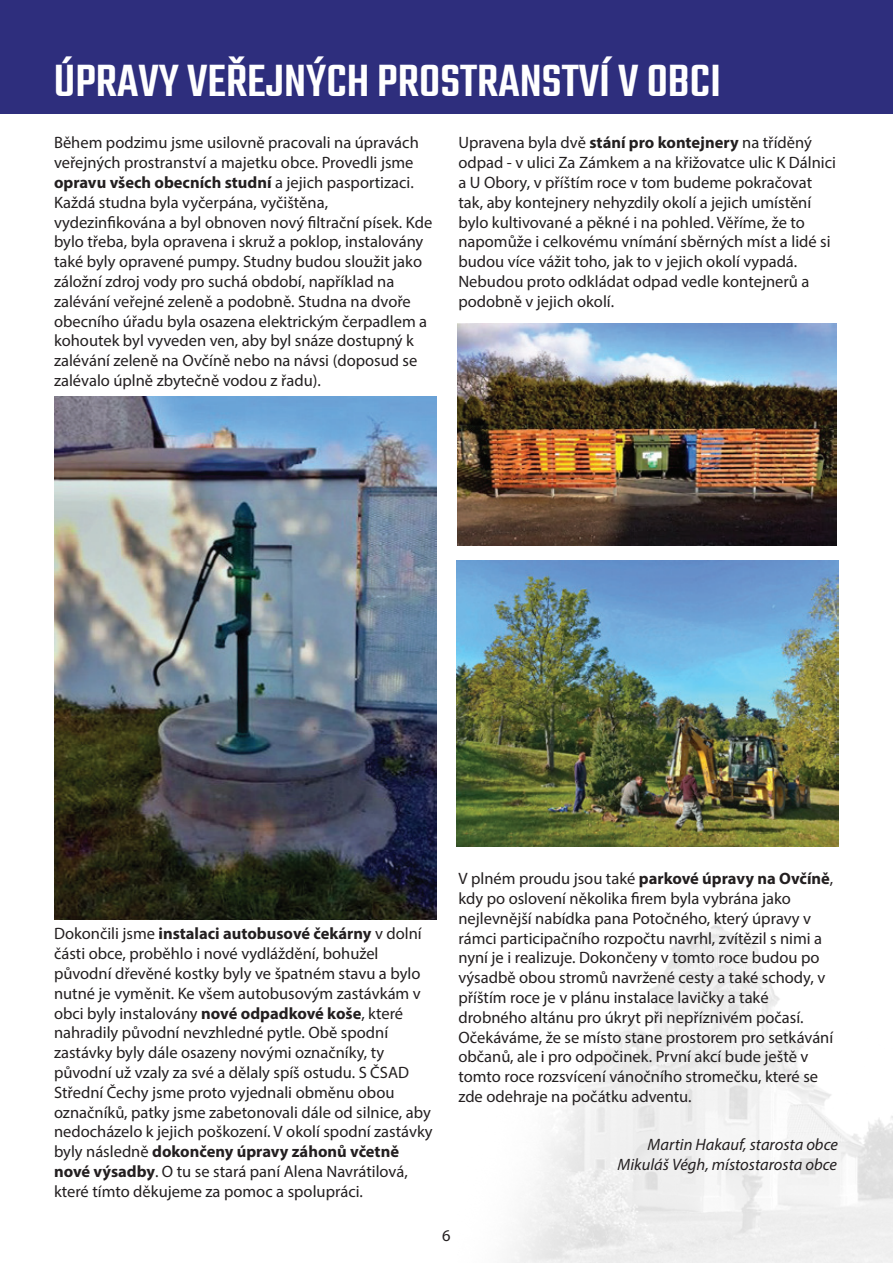
<style>
.page{position:relative;width:893px;height:1263px;background:#2e2e7d}
.page>*{position:absolute;margin:0;border:0;box-sizing:border-box;transform-origin:0 0}
.t1{font:500 49.5px "Teko";color:#fff}
.t2{font:16.5px/19.8px "Myriad Pro";color:#231f20}
.t3{font:italic 16.5px/19.8px "Myriad Pro";color:#231f20;text-align:right}
.s1{font-weight:700}
</style>
<div class="page">
<div style="left:0;top:115px;width:893px;height:1148px;background:#fff"></div>
<img style="left:509px;top:907px;width:384px;height:356px">
<img style="left:54px;top:397px;width:382px;height:522px">
<img style="left:457px;top:323px;width:379px;height:222px">
<img style="left:457px;top:560px;width:381px;height:286px">
<h1 class="t1" style="left:54px;top:52px;width:669px">ÚPRAVY VEŘEJNÝCH PROSTRANSTVÍ V OBCI</h1>
<p class="t2" style="left:54px;top:133px;width:380px">Během podzimu jsme usilovně pracovali na úpravách veřejných prostranství a majetku obce. Provedli jsme <span class="s1">opravu všech obecních studní</span> a jejich pasportizaci.<br>Každá studna byla vyčerpána, vyčištěna, vydezinfikována a byl obnoven nový filtrační písek. Kde bylo třeba, byla opravena i skruž a poklop, instalovány také byly opravené pumpy. Studny budou sloužit jako záložní zdroj vody pro suchá období, například na zalévání veřejné zeleně a podobně. Studna na dvoře obecního úřadu byla osazena elektrickým čerpadlem a kohoutek byl vyveden ven, aby byl snáze dostupný k zalévání zeleně na Ovčíně nebo na návsi (doposud se zalévalo úplně zbytečně vodou z řadu).</p>
<p class="t2" style="left:458px;top:133px;width:379px">Upravena byla dvě <span class="s1">stání pro kontejnery</span> na tříděný odpad - v ulici Za Zámkem a na křižovatce ulic K Dálnici a U Obory, v příštím roce v tom budeme pokračovat tak, aby kontejnery nehyzdily okolí a jejich umístění bylo kultivované a pěkné i na pohled. Věříme, že to napomůže i celkovému vnímání sběrných míst a lidé si budou více vážit toho, jak to v jejich okolí vypadá.<br>Nebudou proto odkládat odpad vedle kontejnerů a podobně v jejich okolí.</p>
<p class="t2" style="left:54px;top:924px;width:380px">Dokončili jsme <span class="s1">instalaci autobusové čekárny</span> v dolní části obce, proběhlo i nové vydláždění, bohužel původní dřevěné kostky byly ve špatném stavu a bylo nutné je vyměnit. Ke všem autobusovým zastávkám v obci byly instalovány <span class="s1">nové odpadkové koše</span>, které nahradily původní nevzhledné pytle. Obě spodní zastávky byly dále osazeny novými označníky, ty původní už vzaly za své a dělaly spíš ostudu. S ČSAD Střední Čechy jsme proto vyjednali obměnu obou označníků, patky jsme zabetonovali dále od silnice, aby nedocházelo k jejich poškození. V okolí spodní zastávky byly následně <span class="s1">dokončeny úpravy záhonů včetně nové výsadby</span>. O tu se stará paní Alena Navrátilová, které tímto děkujeme za pomoc a spolupráci.</p>
<p class="t2" style="left:458px;top:868px;width:376px">V plném proudu jsou také <span class="s1">parkové úpravy na Ovčíně</span>, kdy po oslovení několika firem byla vybrána jako nejlevnější nabídka pana Potočného, který úpravy v rámci participačního rozpočtu navrhl, zvítězil s nimi a nyní je i realizuje. Dokončeny v tomto roce budou po výsadbě obou stromů navržené cesty a také schody, v příštím roce je v plánu instalace lavičky a také drobného altánu pro úkryt při nepříznivém počasí.<br>Očekáváme, že se místo stane prostorem pro setkávání občanů, ale i pro odpočinek. První akcí bude ještě v tomto roce rozsvícení vánočního stromečku, které se zde odehraje na počátku adventu.</p>
<p class="t3" style="left:618px;top:1134px;width:222px">Martin Hakauf, starosta obce<br>Mikuláš Végh, místostarosta obce</p>
<p class="t2" style="left:442px;top:1226px;width:10px">6</p>
</div>
